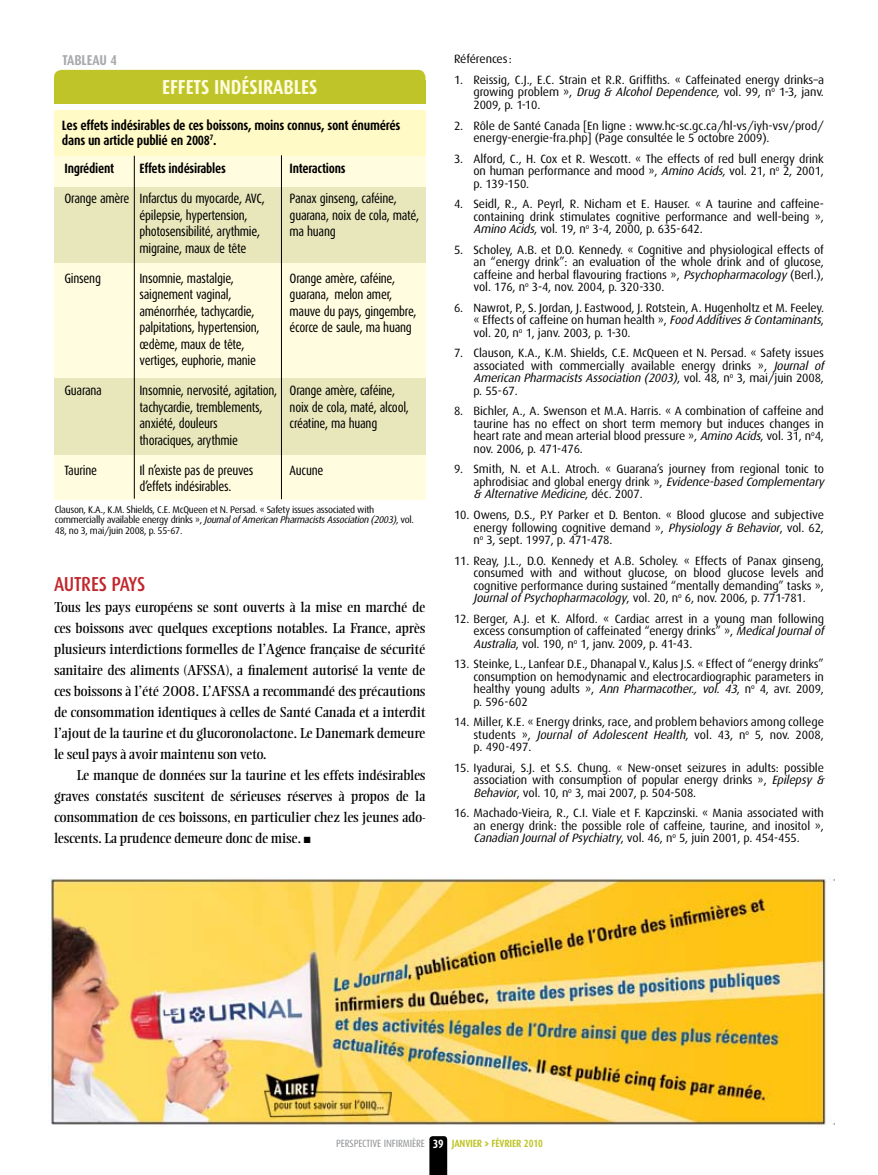
<style>
.page{position:relative;width:878px;height:1175px;background:#fff}
.page>*{position:absolute;margin:0;border:0;box-sizing:border-box;transform-origin:0 0}
.t1{font:700 20.25px "Dax Condensed";color:#fffcdf}
.t2{font:500 20.25px "Dax Condensed";letter-spacing:-.01em;color:#c1272d}
.t3{font:14.25px/21px "Ellington";letter-spacing:-.02em;color:#000;text-align:justify}
.t4{font:700 14.25px "Dax Condensed";color:#a7a9ac}
.t5{font:13.5px/16.5px "Dax Condensed";letter-spacing:-.02em;color:#000}
.t6{font:700 13.5px/15px "Dax Condensed";letter-spacing:-.02em;color:#000}
.t7{font:12px/12.5px "Dax";letter-spacing:-.01em;color:#000;text-align:justify}
.t8{font:700 12px "Dax Condensed";color:#fff}
.t9{font:10.5px "Dax Condensed";letter-spacing:-.01em;color:#939598}
.t10{font:700 10.5px "Dax Condensed";letter-spacing:-.01em;color:#bfc529}
.t11{font:9.75px/10.5px "Dax";letter-spacing:-.03em;color:#000}
.s1{font-style:italic}
.s2{font-family:"Unit"}
</style>
<div class="page">
<svg style="left:429px;top:1136px;width:18px;height:38px"></svg>
<img style="left:48px;top:877px;width:786px;height:249px">
<div style="left:54px;top:111px;width:371px;height:388px;background:#fffcdf"></div>
<div style="left:54px;top:187px;width:371px;height:76px;background:#e8e7bb"></div>
<div style="left:54px;top:378px;width:371px;height:76px;background:#e8e7bb"></div>
<div style="left:54px;top:110px;width:371px;height:45px;background:#fffac6"></div>
<div style="left:54px;top:70px;width:371px;height:23px;background:#bfc529;border-radius:8px"></div>
<div style="left:54px;top:81px;width:371px;height:23px;background:#bfc529"></div>
<hr style="left:134px;top:156px;width:1px;height:342px;background:#000">
<hr style="left:281px;top:155px;width:1px;height:344px;background:#000">
<p class="t4" style="left:62px;top:52px;width:56px">TABLEAU 4</p>
<h1 class="t1" style="left:162px;top:76px;width:157px">Effets indésirables</h1>
<p class="t6" style="left:62px;top:118px;width:340px">Les effets indésirables de ces boissons, moins connus, sont énumérés dans un article publié en 2008<sup>7</sup>.</p>
<p class="t6" style="left:64px;top:161px;width:196px">Ingrédient Effets indésirables I</p>
<p class="t6" style="left:293px;top:161px;width:54px">nteractions</p>
<p class="t5" style="left:64px;top:190px;width:202px">Orange amère Infarctus du myocarde, AVC,</p>
<p class="t5" style="left:289px;top:190px;width:109px">Panax ginseng, caféine,</p>
<p class="t5" style="left:139px;top:207px;width:110px">épilepsie, hypertension,</p>
<p class="t5" style="left:289px;top:207px;width:131px">guarana, noix de cola, maté,</p>
<p class="t5" style="left:139px;top:223px;width:122px">photosensibilité, arythmie,</p>
<p class="t5" style="left:289px;top:223px;width:48px">ma huang</p>
<p class="t5" style="left:139px;top:240px;width:108px">migraine, maux de tête</p>
<p class="t5" style="left:64px;top:270px;width:38px">Ginseng</p>
<p class="t5" style="left:139px;top:270px;width:96px">Insomnie, mastalgie,</p>
<p class="t5" style="left:289px;top:270px;width:107px">Orange amère, caféine,</p>
<p class="t5" style="left:139px;top:286px;width:93px">saignement vaginal,</p>
<p class="t5" style="left:289px;top:286px;width:104px">guarana, melon amer,</p>
<p class="t5" style="left:139px;top:303px;width:116px">aménorrhée, tachycardie,</p>
<p class="t5" style="left:289px;top:303px;width:128px">mauve du pays, gingembre,</p>
<p class="t5" style="left:139px;top:319px;width:121px">palpitations, hypertension,</p>
<p class="t5" style="left:289px;top:319px;width:124px">écorce de saule, ma huang</p>
<p class="t5" style="left:139px;top:336px;width:118px">œdème, maux de tête, vertiges, euphorie, manie</p>
<p class="t5" style="left:64px;top:382px;width:39px">Guarana</p>
<p class="t5" style="left:139px;top:382px;width:257px">Insomnie, nervosité, agitation, Orange amère, caféine, tachycardie, tremblements,</p>
<p class="t5" style="left:289px;top:399px;width:121px">noix de cola, maté, alcool,</p>
<p class="t5" style="left:139px;top:415px;width:80px">anxiété, douleurs</p>
<p class="t5" style="left:289px;top:415px;width:89px">créatine, ma huang</p>
<p class="t5" style="left:139px;top:432px;width:100px">thoraciques, arythmie</p>
<p class="t5" style="left:64px;top:462px;width:34px">Taurine</p>
<p class="t5" style="left:139px;top:462px;width:115px">Il n’existe pas de preuves</p>
<p class="t5" style="left:289px;top:462px;width:35px">Aucune</p>
<p class="t5" style="left:139px;top:478px;width:93px">d’effets indésirables.</p>
<p class="t11" style="left:55px;top:504px;width:360px">Clauson, K.A., K.M. Shields, C.E. McQueen et N. Persad. « Safety issues associated with<br>c o m m e r c i a l l y a va i l a b l e e n e r g y d r i n ks » , <span class="s1">JournalofAmericanPharmacistsAssociation(2003)</span>, v o l .<br>48, no 3, mai/juin 2008, p. 55-67.</p>
<h1 class="t2" style="left:54px;top:572px;width:93px">AUTRES PAYS</h1>
<p class="t3" style="left:54px;top:596px;width:373px">Tous les pays européens se sont ouverts à la mise en marché de ces boissons avec quelques exceptions notables. La France, après plusieurs interdictions formelles de l’Agence française de sécurité sanitaire des aliments (AFSSA), a finalement autorisé la vente de ces boissons à l’été 2008. L’AFSSA a recommandé des précautions de consommation identiques à celles de Santé Canada et a interdit l’ajout de la taurine et du glucoronolactone. Le Danemark demeure le seul pays à avoir maintenu son veto.</p>
<p class="t3" style="left:54px;top:764px;width:373px;text-indent:23px">Le manque de données sur la taurine et les effets indésirables graves constatés suscitent de sérieuses réserves à propos de la consommation de ces boissons, en particulier chez les jeunes ado&shy;lescents. La prudence demeure donc de mise. ■</p>
<p class="t7" style="left:454px;top:53px;width:59px">Références :</p>
<p class="t7" style="left:473px;top:74px;width:352px;text-indent:-19px">1. Reissig, C.J., E.C. Strain et R.R. Griffiths. « Caffeinated energy drinks–a growing problem », <span class="s1">Drug &amp; Alcohol Dependence</span>, vol. 99, n<sup>o</sup> 1-3, janv.<br>2009, p. 1-10.</p>
<p class="t7" style="left:473px;top:119px;width:352px;text-indent:-20px">2. Rôle de Santé Canada [En ligne : www.hc-sc.gc.ca/hl-vs/iyh-vsv/prod/ energy-energie-fra.php] (Page consultée le 5 octobre 2009).</p>
<p class="t7" style="left:473px;top:152px;width:352px;text-indent:-20px">3. Alford, C., H. Cox et R. Wescott. « The effects of red bull energy drink on human performance and mood », <span class="s1">Amino Acids</span>, vol. 21, n<sup>o</sup> 2, 2001, p. 139-150.</p>
<p class="t7" style="left:473px;top:198px;width:352px;text-indent:-19px">4. Seidl, R., A. Peyrl, R. Nicham et E. Hauser. « A taurine and caffeine&shy;containing drink stimulates cognitive performance and well-being », <span class="s1">Amino Acids</span>, vol. 19, n<sup>o</sup> 3-4, 2000, p. 635-642.</p>
<p class="t7" style="left:473px;top:243px;width:352px;text-indent:-19px">5. Scholey, A.B. et D.O. Kennedy. « Cognitive and physiological effects of an “energy drink”: an evaluation of the whole drink and of glucose, caffeine and herbal flavouring fractions », <span class="s1">Psychopharmacology</span> (Berl.), vol. 176, n<sup>o</sup> 3-4, nov. 2004, p. 320-330.</p>
<p class="t7" style="left:473px;top:301px;width:352px;text-indent:-19px">6. Nawrot, P., S. Jordan, J. Eastwood, J. Rotstein, A. Hugenholtz et M. Feeley. « Effects of caffeine on human health », <span class="s1">Food Additives&amp; Contaminants</span>, vol. 20, n<sup>o</sup> 1, janv. 2003, p. 1-30.</p>
<p class="t7" style="left:473px;top:347px;width:355px;text-align:left;text-indent:-19px">7. Clauson, K.A., K.M. Shields, C.E. McQueen et N. Persad. « Safety issues associated with commercially available energy drinks », <span class="s1">Journal of American PharmacistsAssociation (2003)</span>, v o l . 4 8 , n <sup>o</sup> 3 , m a i /j u i n 2 0 0 8 , p. 55-67.</p>
<p class="t7" style="left:473px;top:405px;width:352px;text-indent:-19px">8. Bichler, A., A. Swenson et M.A. Harris. « A combination of caffeine and taurine has no effect on short term memory but induces changes in heart rate and mean arterial blood pressure », <span class="s1">Amino Acids</span>, vol. 31, n<sup>o</sup>4, nov. 2006, p. 471-476.</p>
<p class="t7" style="left:473px;top:463px;width:355px;text-align:left;text-indent:-19px">9. Smith, N. et A.L. Atroch. « Guarana’s journey from regional tonic to aphrodisiac and global energy drink », <span class="s1">Evidence-based Complementary &amp; Alternative Medicine</span>, d é c . 2 0 0 7 .</p>
<p class="t7" style="left:473px;top:509px;width:352px;text-indent:-20px">10. Owens, D.S., P.Y Parker et D. Benton. « Blood glucose and subjective energy following cognitive demand », <span class="s1">Physiology &amp; Behavior</span>, vol. 62, n<sup>o</sup> 3, sept. 1997, p. 471-478.</p>
<p class="t7" style="left:473px;top:554px;width:352px;text-indent:-19px">11. Reay, J.L., D.O. Kennedy et A.B. Scholey. « Effects of Panax ginseng, consumed with and without glucose, on blood glucose levels and cognitive performance during sustained “mentally demanding” tasks », <span class="s1">JournalofPsychopharmacology</span>, v o l . 2 0 , n <sup>o</sup> 6 , n o v. 2 0 0 6 , p . 7 7 1 -7 8 1 .</p>
<p class="t7" style="left:473px;top:612px;width:355px;text-align:left;text-indent:-19px">12. Berger, A.J. et K. Alford. « Cardiac arrest in a young man following excess consumption of caffeinated “energy drinks” », <span class="s1">MedicalJournalof<br>Australia</span>, vol. 190, n<sup>o</sup> 1, janv. 2009, p. 41-43.</p>
<p class="t7" style="left:473px;top:658px;width:352px;text-indent:-20px">13. Steinke, L., Lanfear D.E., Dhanapal V., Kalus J.S. « Effect of “energy drinks” consumption on hemodynamic and electrocardiographic parameters in healthy young adults », <span class="s1">Ann Pharmacother., vol. 43</span>, n<sup>o</sup> 4, avr. 2009, p. 596-602</p>
<p class="t7" style="left:473px;top:716px;width:352px;text-indent:-20px">14. Miller, K.E. « Energy drinks, race, and problem behaviors among college students », <span class="s1">Journal of Adolescent Health</span>, vol. 43, n<sup>o</sup> 5, nov. 2008, p. 490-497.</p>
<p class="t7" style="left:473px;top:761px;width:355px;text-align:left;text-indent:-19px">15. Iyadurai, S.J. et S.S. Chung. « New-onset seizures in adults: possible association with consumption of popular energy drinks », <span class="s1">Epilepsy &amp;<br>Behavior</span>, vol. 10, n<sup>o</sup> 3, mai 2007, p. 504-508.</p>
<p class="t7" style="left:473px;top:807px;width:352px;text-indent:-20px">16. Machado-Vieira, R., C.I. Viale et F. Kapczinski. « Mania associated with an energy drink: the possible role of caffeine, taurine, and inositol », <span class="s1">Canadian JournalofPsychiatry</span>, vol. 46, n<sup>o</sup> 5, juin 2001, p. 454-455.</p>
<p class="t9" style="left:336px;top:1138px;width:90px">perspective in firmière</p>
<p class="t10" style="left:451px;top:1138px;width:93px">janvier <span class="s2">&gt;</span> février 2010</p>
<p class="t8" style="left:433px;top:1137px;width:12px">39</p>
</div>
